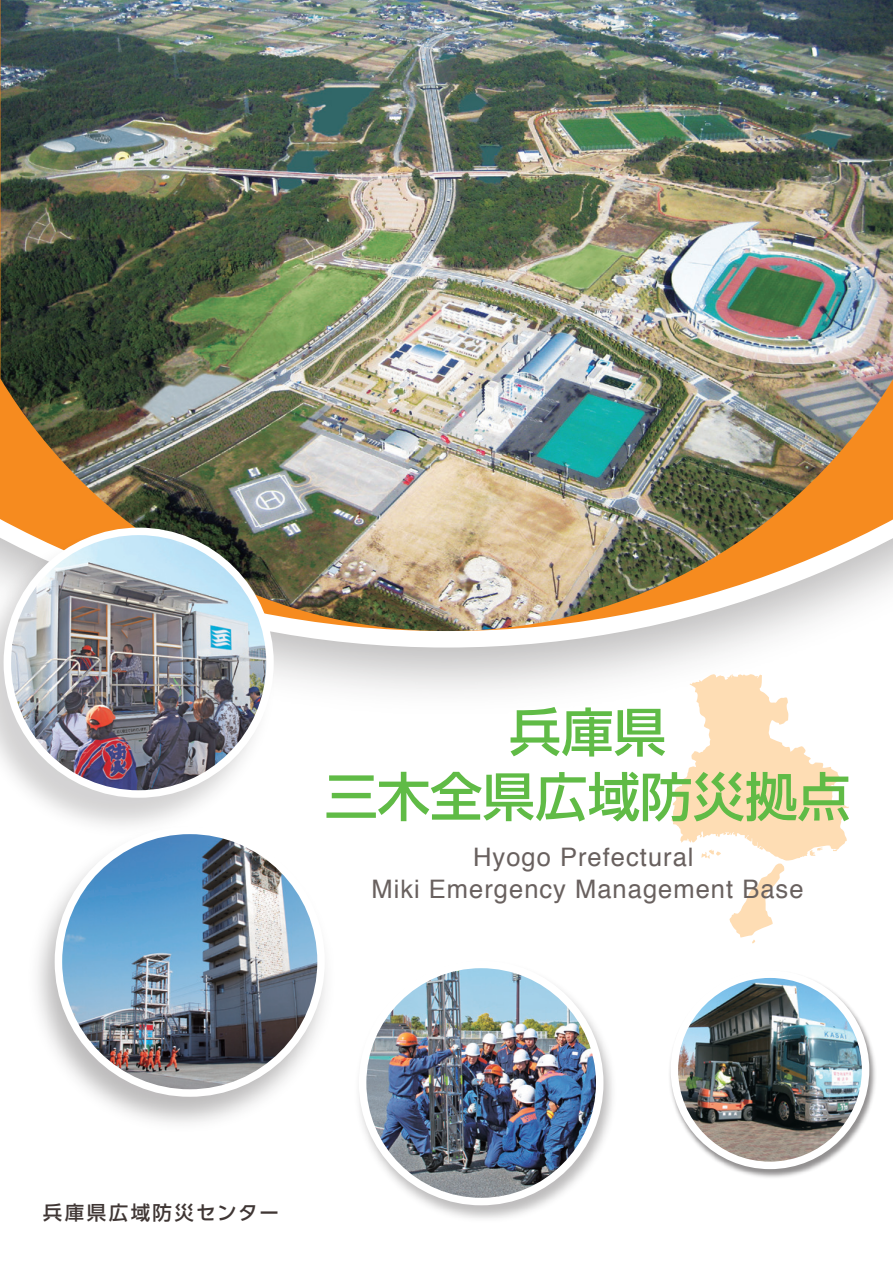
<style>
.page{position:relative;width:893px;height:1263px;background:#fff}
.page>*{position:absolute;margin:0;border:0;box-sizing:border-box;transform-origin:0 0}
.t1{font:500 52.5px/64.5px "UD Shin Go Pr 6 N";color:#60bb46;text-align:center}
.t2{font:25.5px/31.5px "Helvetica";letter-spacing:.04em;color:#69615f;text-align:center}
.t3{font:500 19.5px "UD Shin Go Pr 6 N";letter-spacing:.125em;color:#3f3634}
</style>
<div class="page">
<img style="left:0;top:0;width:893px;height:631px">
<img style="left:0;top:523px;width:283px;height:295px">
<svg style="left:4px;top:528px;width:270px;height:270px"></svg>
<svg style="left:55px;top:827px;width:270px;height:270px"></svg>
<img style="left:429px;top:1045px;width:183px;height:174px">
<svg style="left:359px;top:968px;width:244px;height:237px"></svg>
<img style="left:669px;top:1040px;width:207px;height:138px">
<svg style="left:671px;top:978px;width:198px;height:191px"></svg>
<img style="left:11px;top:535px;width:255px;height:255px;border-radius:128px">
<img style="left:62px;top:834px;width:255px;height:255px;border-radius:128px">
<img style="left:366px;top:968px;width:230px;height:230px;border-radius:115px">
<img style="left:678px;top:978px;width:184px;height:183px;border-radius:92px">
<svg style="left:671px;top:674px;width:178px;height:269px"></svg>
<p class="t1" style="left:325px;top:698px;width:526px">兵庫県<br>三木全県広域防災拠点</p>
<p class="t2" style="left:371px;top:842px;width:434px">Hyogo Prefectural<br>Miki Emergency Management Base</p>
<p class="t3" style="left:43px;top:1197px;width:238px">兵庫県広域防災センター</p>
</div>
